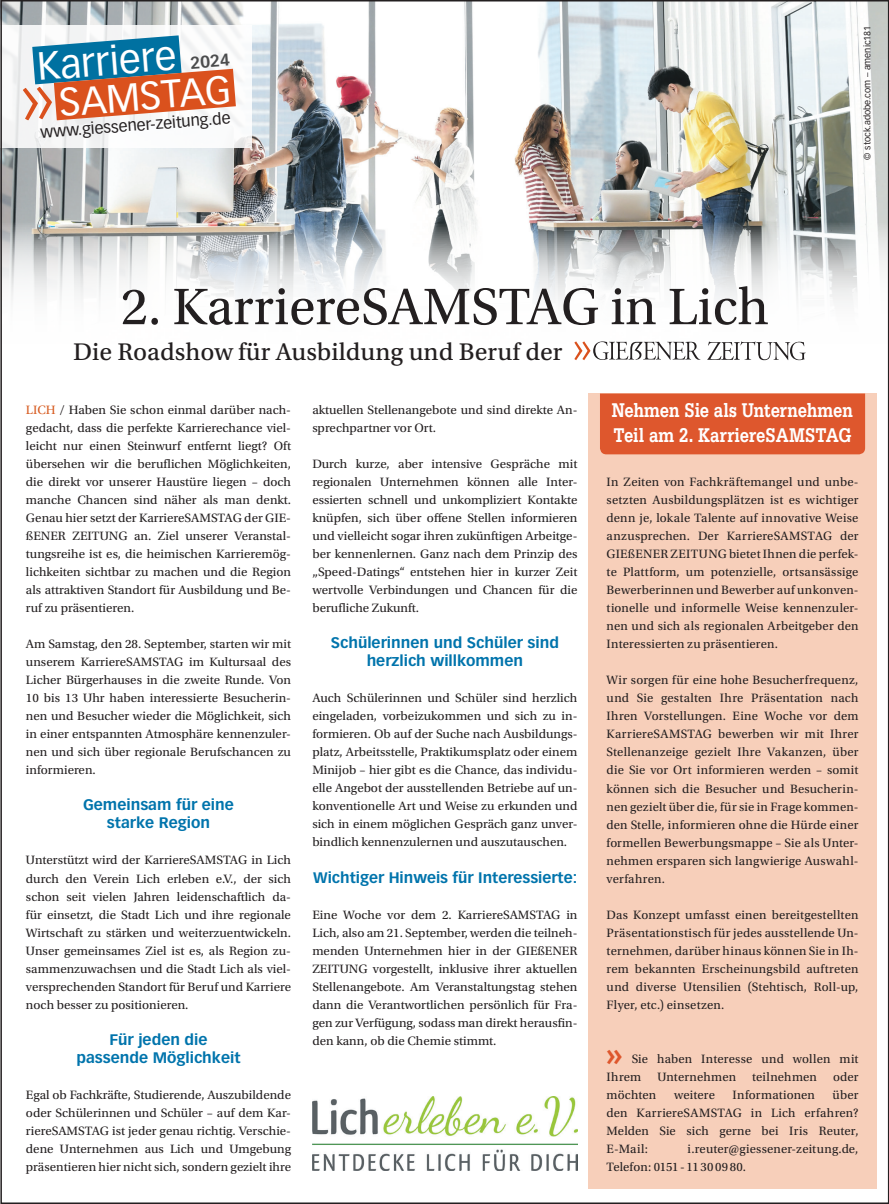
<style>
.page{position:relative;width:889px;height:1204px;background:#fff}
.page>*{position:absolute;margin:0;border:0;box-sizing:border-box;transform-origin:0 0}
.t1{font:54px "Utopia Std";color:#231f20}
.t2{font:38.7px "Vectora LT Std";color:#fff}
.t3{font:700 30px "Vectora LT Std";color:#de572d}
.t4{font:25.5px "Utopia Std Capt";color:#231f20}
.t5{font:700 21px/25.5px "Serifa Std";letter-spacing:-.01em;color:#fff;scale:.8 1}
.t6{font:700 16.65px "Vectora LT Std";color:#4b4c4d}
.t7{font:15.9px "Vectora LT Std";color:#231f20}
.t8{font:700 15px/18px "Vectora LT Std";color:#0074ac;text-align:center}
.t9{font:12.75px/18px "Utopia Std";color:#231f20;text-align:justify}
.t10{font:9px "Vectora LT Std";color:#231f20}
.s1{color:#d75c21}
</style>
<div class="page">
<img style="left:3px;top:3px;width:883px;height:219px">
<svg style="left:3px;top:222px;width:883px;height:139px"></svg>
<div style="left:588px;top:393px;width:288px;height:795px;background:#f7cfba"></div>
<img style="left:312px;top:1096px;width:265px;height:74px">
<svg style="left:3px;top:26px;width:248px;height:122px"></svg>
<svg style="left:23px;top:35px;width:213px;height:85px"></svg>
<svg style="left:574px;top:341px;width:231px;height:19px"></svg>
<div style="left:600px;top:393px;width:265px;height:61px;background:#de572d"></div>
<h2 class="t2" style="left:36px;top:43px;width:141px;rotate:-4deg">Karriere</h2>
<p class="t7" style="left:40px;top:124px;width:192px;rotate:-5deg">www.giessener-zeitung.de</p>
<h3 class="t6" style="left:190px;top:53px;width:41px;rotate:-4deg">2024</h3>
<h2 class="t2" style="left:58px;top:79px;width:174px;rotate:-4deg">SAMSTAG</h2>
<h1 class="t1" style="left:121px;top:277px;width:649px">2. KarriereSAMSTAG in Lich</h1>
<h3 class="t4" style="left:73px;top:338px;width:491px">Die Roadshow für Ausbildung und Beruf der</h3>
<p class="t10" style="left:862px;top:159px;width:135px;rotate:-90deg">© stock.adobe.com – amenic181</p>
<p class="t9" style="left:26px;top:401px;width:267px"><span class="s1">LICH</span> / Haben Sie schon einmal darüber nach&shy;gedacht, dass die perfekte Karrierechance viel&shy;leicht nur einen Steinwurf entfernt liegt? Oft übersehen wir die beruflichen Möglichkeiten, die direkt vor unserer Haustüre liegen – doch manche Chancen sind näher als man denkt.<br>Genau hier setzt der KarriereSAMSTAG der GIE&shy;ßENER ZEITUNG an. Ziel unserer Veranstal&shy;tungsreihe ist es, die heimischen Karrieremög&shy;lichkeiten sichtbar zu machen und die Region als attraktiven Standort für Ausbildung und Be&shy;ruf zu präsentieren.</p>
<p class="t9" style="left:26px;top:635px;width:267px">Am Samstag, den 28. September, starten wir mit unserem KarriereSAMSTAG im Kultursaal des Licher Bürgerhauses in die zweite Runde. Von 10 bis 13 Uhr haben interessierte Besucherin&shy;nen und Besucher wieder die Möglichkeit, sich in einer entspannten Atmosphäre kennenzuler&shy;nen und sich über regionale Berufschancen zu informieren.</p>
<p class="t8" style="left:83px;top:796px;width:152px">Gemeinsam für eine starke Region</p>
<p class="t9" style="left:26px;top:851px;width:267px">Unterstützt wird der KarriereSAMSTAG in Lich durch den Verein Lich erleben e.V., der sich schon seit vielen Jahren leidenschaftlich da&shy;für einsetzt, die Stadt Lich und ihre regionale Wirtschaft zu stärken und weiterzuentwickeln.<br>Unser gemeinsames Ziel ist es, als Region zu&shy;sammenzuwachsen und die Stadt Lich als viel&shy;versprechenden Standort für Beruf und Karriere noch besser zu positionieren.</p>
<p class="t8" style="left:76px;top:1030px;width:166px">Für jeden die passende Möglichkeit</p>
<p class="t9" style="left:26px;top:1085px;width:267px">Egal ob Fachkräfte, Studierende, Auszubildende oder Schülerinnen und Schüler – auf dem Kar&shy;riereSAMSTAG ist jeder genau richtig. Verschie&shy;dene Unternehmen aus Lich und Umgebung präsentieren hier nicht sich, sondern gezielt ihre</p>
<p class="t9" style="left:312px;top:401px;width:267px">aktuellen Stellenangebote und sind direkte An&shy;sprechpartner vor Ort.</p>
<p class="t9" style="left:312px;top:455px;width:267px">Durch kurze, aber intensive Gespräche mit regionalen Unternehmen können alle Inter&shy;essierten schnell und unkompliziert Kontakte knüpfen, sich über offene Stellen informieren und vielleicht sogar ihren zukünftigen Arbeitge&shy;ber kennenlernen. Ganz nach dem Prinzip des „Speed-Datings“ entstehen hier in kurzer Zeit wertvolle Verbindungen und Chancen für die berufliche Zukunft.</p>
<p class="t8" style="left:331px;top:634px;width:230px">Schülerinnen und Schüler sind herzlich willkommen</p>
<p class="t9" style="left:312px;top:689px;width:267px">Auch Schülerinnen und Schüler sind herzlich eingeladen, vorbeizukommen und sich zu in&shy;formieren. Ob auf der Suche nach Ausbildungs&shy;platz, Arbeitsstelle, Praktikumsplatz oder einem Minijob – hier gibt es die Chance, das individu&shy;elle Angebot der ausstellenden Betriebe auf un&shy;konventionelle Art und Weise zu erkunden und sich in einem möglichen Gespräch ganz unver&shy;bindlich kennenzulernen und auszutauschen.</p>
<p class="t8" style="left:313px;top:868px;width:265px">Wichtiger Hinweis für Interessierte:</p>
<p class="t9" style="left:312px;top:905px;width:267px">Eine Woche vor dem 2. KarriereSAMSTAG in Lich, also am 21. September, werden die teilneh&shy;menden Unternehmen hier in der GIEßENER ZEITUNG vorgestellt, inklusive ihrer aktuellen Stellenangebote. Am Veranstaltungstag stehen dann die Verantwortlichen persönlich für Fra&shy;gen zur Verfügung, sodass man direkt herausfin&shy;den kann, ob die Chemie stimmt.</p>
<h3 class="t5" style="left:612px;top:397px;width:303px">Nehmen Sie als Unternehmen<br>Teil am 2. KarriereSAMSTAG</h3>
<p class="t9" style="left:606px;top:473px;width:253px">In Zeiten von Fachkräftemangel und unbe&shy;setzten Ausbildungsplätzen ist es wichtiger denn je, lokale Talente auf innovative Weise anzusprechen. Der KarriereSAMSTAG der GIEßENER ZEITUNG bietet Ihnen die perfek&shy;te Plattform, um potenzielle, ortsansässige Bewerberinnen und Bewerber auf unkonven&shy;tionelle und informelle Weise kennenzuler&shy;nen und sich als regionalen Arbeitgeber den Interessierten zu präsentieren.</p>
<p class="t9" style="left:606px;top:671px;width:253px">Wir sorgen für eine hohe Besucherfrequenz, und Sie gestalten Ihre Präsentation nach Ihren Vorstellungen. Eine Woche vor dem KarriereSAMSTAG bewerben wir mit Ihrer Stellenanzeige gezielt Ihre Vakanzen, über die Sie vor Ort informieren werden – somit können sich die Besucher und Besucherin&shy;nen gezielt über die, für sie in Frage kommen&shy;den Stelle, informieren ohne die Hürde einer formellen Bewerbungsmappe – Sie als Unter&shy;nehmen ersparen sich langwierige Auswahl&shy;verfahren.</p>
<p class="t9" style="left:606px;top:905px;width:253px">Das Konzept umfasst einen bereitgestellten Präsentationstisch für jedes ausstellende Un&shy;ternehmen, darüber hinaus können Sie in Ih&shy;rem bekannten Erscheinungsbild auftreten und diverse Utensilien (Stehtisch, Roll-up, Flyer, etc.) einsetzen.</p>
<h3 class="t3" style="left:606px;top:1037px;width:18px">»</h3>
<p class="t9" style="left:606px;top:1049px;width:253px;text-indent:25px">Sie haben Interesse und wollen mit<br>Ihrem</p>
<p class="t9" style="left:657px;top:1067px;width:80px">Unternehmen</p>
<p class="t9" style="left:752px;top:1067px;width:66px">teilnehmen</p>
<p class="t9" style="left:833px;top:1067px;width:27px">oder</p>
<p class="t9" style="left:606px;top:1085px;width:51px">möchten</p>
<p class="t9" style="left:674px;top:1085px;width:42px">weitere</p>
<p class="t9" style="left:732px;top:1085px;width:84px">Informationen</p>
<p class="t9" style="left:606px;top:1085px;width:253px;text-indent:226px">über den KarriereSAMSTAG in Lich erfahren?<br>Melden Sie sich gerne bei Iris Reuter, E-Mail:</p>
<p class="t9" style="left:606px;top:1139px;width:253px;text-indent:81px">i.reuter@giessener-zeitung.de,<br>Telefon: 0151- 11 3009 80.</p>
</div>
